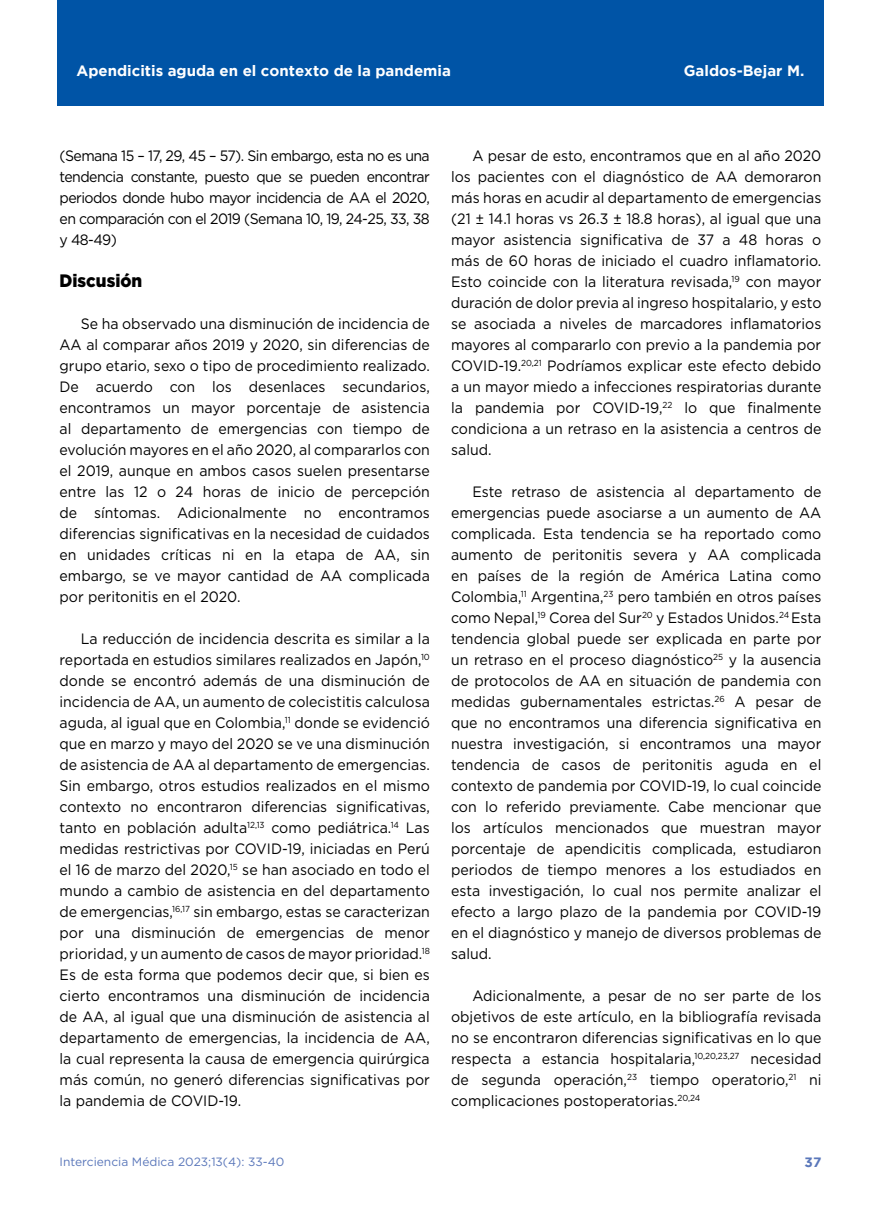
<style>
.page{position:relative;width:881px;height:1212px;background:#fff}
.page>*{position:absolute;margin:0;border:0;box-sizing:border-box;transform-origin:0 0}
.t1{font:900 18px "Gotham";color:#000;scale:.94 1}
.t2{font:15px/21px "Gotham";color:#000;text-align:justify;scale:.94 1}
.t3{font:700 15px "Gotham";color:#fff}
.t4{font:700 13.5px "Gotham";color:#5a77ba}
.t5{font:12px "Gotham";color:#5a77ba}
</style>
<div class="page">
<div style="left:57px;top:0;width:766px;height:106px;background:#0054a6"></div>
<p class="t3" style="left:77px;top:62px;width:375px">Apendicitis aguda en el contexto de la pandemia</p>
<p class="t3" style="left:683px;top:62px;width:122px">Galdos-Bejar M.</p>
<p class="t2" style="left:60px;top:145px;width:395px">(Semana 15 – 17, 29, 45 – 57). Sin embargo, esta no es una tendencia constante, puesto que se pueden encontrar periodos donde hubo mayor incidencia de AA el 2020, en comparación con el 2019 (Semana 10, 19, 24-25, 33, 38 y 48-49)</p>
<p class="t1" style="left:60px;top:270px;width:89px">Discusión</p>
<p class="t2" style="left:60px;top:313px;width:395px;text-indent:21px">Se ha observado una disminución de incidencia de AA al comparar años 2019 y 2020, sin diferencias de grupo etario, sexo o tipo de procedimiento realizado.<br>De acuerdo con los desenlaces secundarios, encontramos un mayor porcentaje de asistencia al departamento de emergencias con tiempo de evolución mayores en el año 2020, al compararlos con el 2019, aunque en ambos casos suelen presentarse entre las 12 o 24 horas de inicio de percepción de síntomas. Adicionalmente no encontramos diferencias significativas en la necesidad de cuidados en unidades críticas ni en la etapa de AA, sin embargo, se ve mayor cantidad de AA complicada por peritonitis en el 2020.</p>
<p class="t2" style="left:60px;top:628px;width:395px;text-indent:21px">La reducción de incidencia descrita es similar a la reportada en estudios similares realizados en Japón,<sup>10 </sup>donde se encontró además de una disminución de incidencia de AA, un aumento de colecistitis calculosa aguda, al igual que en Colombia,<sup>11</sup> donde se evidenció que en marzo y mayo del 2020 se ve una disminución de asistencia de AA al departamento de emergencias.<br>Sin embargo, otros estudios realizados en el mismo contexto no encontraron diferencias significativas, tanto en población adulta<sup>12,13</sup> como pediátrica.<sup>14</sup> Las medidas restrictivas por COVID-19, iniciadas en Perú el 16 de marzo del 2020,<sup>15</sup> se han asociado en todo el mundo a cambio de asistencia en del departamento de emergencias,<sup>16,17</sup> sin embargo, estas se caracterizan por una disminución de emergencias de menor prioridad, y un aumento de casos de mayor prioridad.<sup>18<br></sup>Es de esta forma que podemos decir que, si bien es cierto encontramos una disminución de incidencia de AA, al igual que una disminución de asistencia al departamento de emergencias, la incidencia de AA, la cual representa la causa de emergencia quirúrgica más común, no generó diferencias significativas por la pandemia de COVID-19.</p>
<p class="t5" style="left:60px;top:1154px;width:226px">Interciencia Médica 2023;13(4): 33-40</p>
<p class="t2" style="left:451px;top:145px;width:395px;text-indent:21px">A pesar de esto, encontramos que en al año 2020 los pacientes con el diagnóstico de AA demoraron más horas en acudir al departamento de emergencias (21 ± 14.1 horas vs 26.3 ± 18.8 horas), al igual que una mayor asistencia significativa de 37 a 48 horas o más de 60 horas de iniciado el cuadro inflamatorio.<br>Esto coincide con la literatura revisada,<sup>19</sup> con mayor duración de dolor previa al ingreso hospitalario, y esto se asociada a niveles de marcadores inflamatorios mayores al compararlo con previo a la pandemia por COVID-19.<sup>20,21</sup> Podríamos explicar este efecto debido a un mayor miedo a infecciones respiratorias durante la pandemia por COVID-19,<sup>22</sup> lo que finalmente condiciona a un retraso en la asistencia a centros de salud.</p>
<p class="t2" style="left:451px;top:481px;width:395px;text-indent:21px">Este retraso de asistencia al departamento de emergencias puede asociarse a un aumento de AA complicada. Esta tendencia se ha reportado como aumento de peritonitis severa y AA complicada en países de la región de América Latina como Colombia,<sup>11</sup> Argentina,<sup>23</sup> pero también en otros países como Nepal,<sup>19</sup> Corea del Sur<sup>20</sup> y Estados Unidos.<sup>24</sup> Esta tendencia global puede ser explicada en parte por un retraso en el proceso diagnóstico<sup>25</sup> y la ausencia de protocolos de AA en situación de pandemia con medidas gubernamentales estrictas.<sup>26</sup> A pesar de que no encontramos una diferencia significativa en nuestra investigación, si encontramos una mayor tendencia de casos de peritonitis aguda en el contexto de pandemia por COVID-19, lo cual coincide con lo referido previamente. Cabe mencionar que los artículos mencionados que muestran mayor porcentaje de apendicitis complicada, estudiaron periodos de tiempo menores a los estudiados en esta investigación, lo cual nos permite analizar el efecto a largo plazo de la pandemia por COVID-19 en el diagnóstico y manejo de diversos problemas de salud.</p>
<p class="t2" style="left:451px;top:985px;width:395px;text-indent:21px">Adicionalmente, a pesar de no ser parte de los objetivos de este artículo, en la bibliografía revisada no se encontraron diferencias significativas en lo que respecta a estancia hospitalaria,<sup>10,20,23,27</sup> necesidad de segunda operación,<sup>23</sup> tiempo operatorio,<sup>21</sup> ni complicaciones postoperatorias.<sup>20,24</sup></p>
<p class="t4" style="left:804px;top:1154px;width:18px">37</p>
</div>
